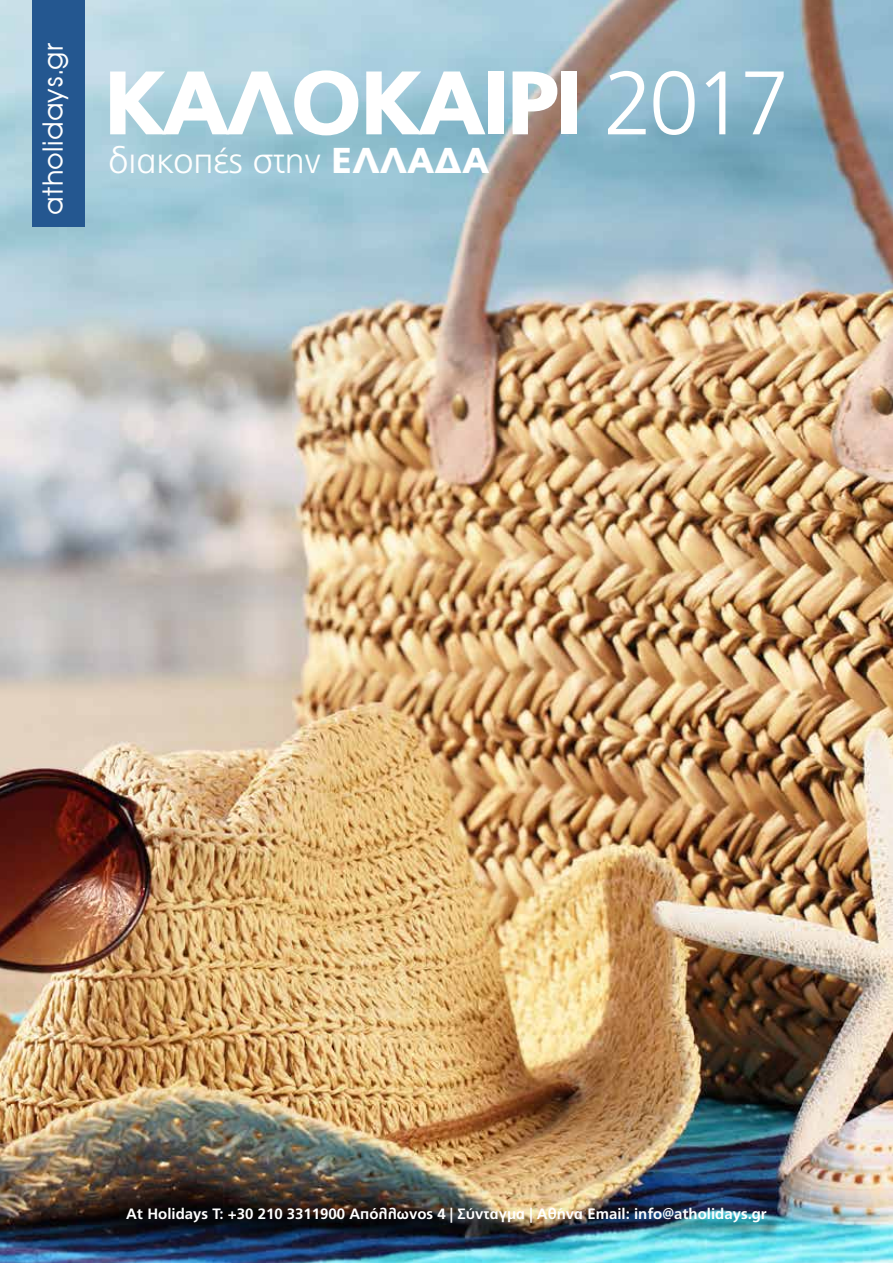
<style>
.page{position:relative;width:893px;height:1263px;background:#fff}
.page>*{position:absolute;margin:0;border:0;box-sizing:border-box;transform-origin:0 0}
.t1{font:900 90px "PF Catalog";letter-spacing:-.05em;color:#fff}
.t2{font:300 36px "PF Catalog";color:#fff}
.t3{font:27px "SK Avant Gr Plain";letter-spacing:.025em;color:#fff}
.t4{font:700 15px "PF Catalog";color:#fff}
.s1{font-weight:300}
.s2{font-weight:900}
</style>
<div class="page">
<img style="left:0;top:0;width:893px;height:1263px">
<div style="left:32px;top:0;width:53px;height:226px;background:#245790"></div>
<div style="left:130px;top:1210px;width:654px;height:30px;background:#000;opacity:.81"></div>
<h3 class="t3" style="left:38px;top:215px;width:174px;rotate:-90deg">atholidays.gr</h3>
<h1 class="t1" style="left:102px;top:50px;width:689px">ΚΑΛΟΚΑΙΡΙ <span class="s1">2017</span></h1>
<h2 class="t2" style="left:108px;top:140px;width:382px">διακοπές στην <span class="s2">ΕΛΛΑΔΑ</span></h2>
<p class="t4" style="left:126px;top:1205px;width:642px">At Holidays T: +30 210 3311900 Απόλλωνος 4 | Σύνταγμα | Αθήνα Email: info@atholidays.gr</p>
</div>
